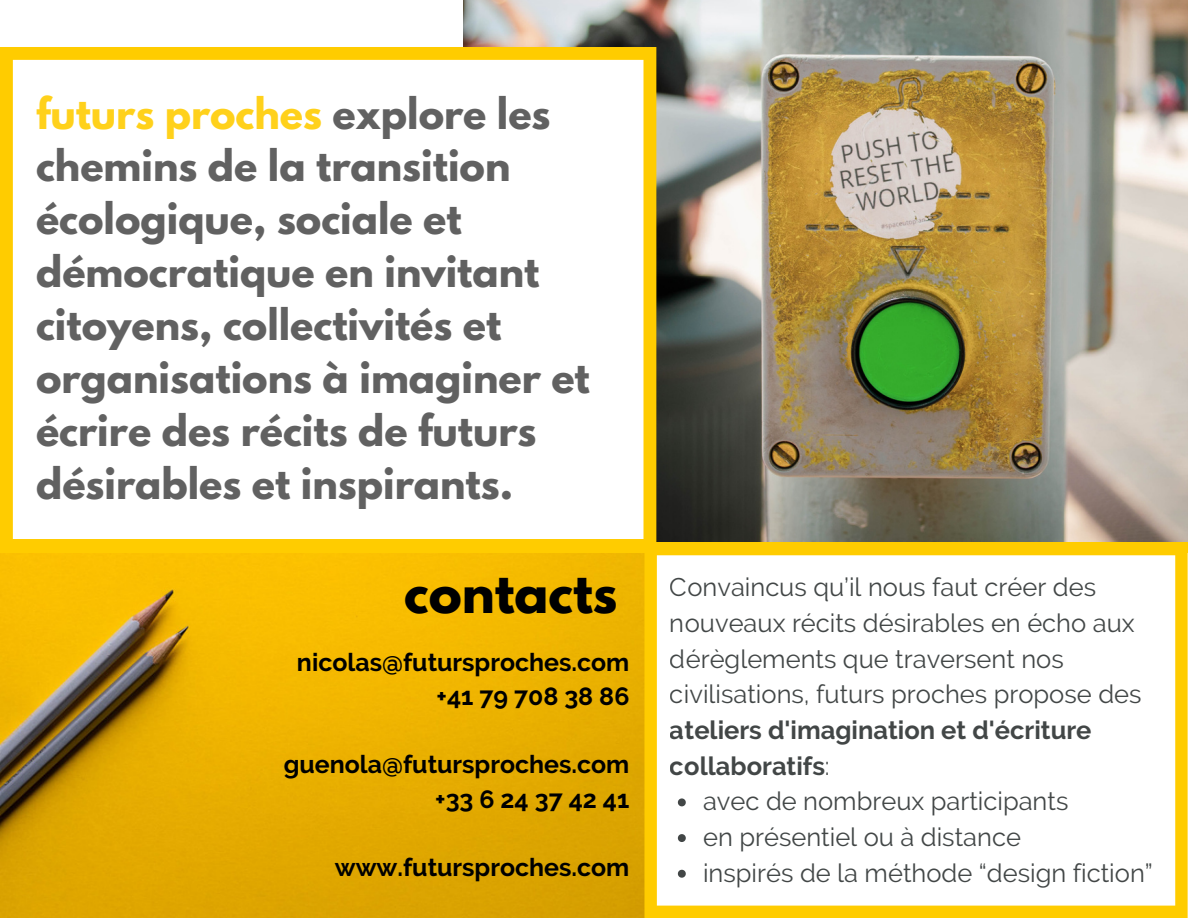
<style>
.page{position:relative;width:1188px;height:918px;background:#fff}
.page>*{position:absolute;margin:0;border:0;box-sizing:border-box;transform-origin:0 0}
.t1{font:700 49.95px "League Spartan";color:#000}
.t2{font:700 38.55px/52.8px "League Spartan";color:#4f4f4f}
.t3{font:25.5px/35.7px "Raleway";color:#2c3131}
.t4{font:700 25.5px/35.7px "Raleway";color:#2c3131}
.t5{font:700 24.9px "Raleway";color:#000}
.s1{color:#fc0}
.s2{font-weight:400}
</style>
<div class="page">
<img style="left:0;top:552px;width:644px;height:366px">
<div style="left:0;top:532px;width:1188px;height:20px;background:#fc0"></div>
<img style="left:463px;top:0;width:725px;height:542px">
<svg style="left:0;top:47px;width:656px;height:495px"></svg>
<svg style="left:644px;top:552px;width:544px;height:366px"></svg>
<svg style="left:678px;top:798px;width:8px;height:8px"></svg>
<svg style="left:678px;top:834px;width:8px;height:8px"></svg>
<svg style="left:678px;top:870px;width:8px;height:8px"></svg>
<h2 class="t2" style="left:36px;top:92px;width:555px"><span class="s1">futurs proches</span> explore les chemins de la transition écologique, sociale et démocratique en invitant citoyens, collectivités et organisations à imaginer et écrire des récits de futurs désirables et inspirants.</h2>
<p class="t1" style="left:404px;top:568px;width:215px">contacts</p>
<p class="t5" style="left:297px;top:647px;width:334px">nicolas@futursproches.com</p>
<p class="t5" style="left:437px;top:682px;width:194px">+41 79 708 38 86</p>
<p class="t5" style="left:284px;top:750px;width:347px">guenola@futursproches.com</p>
<p class="t5" style="left:435px;top:784px;width:196px">+33 6 24 37 42 41</p>
<p class="t5" style="left:335px;top:853px;width:296px">www.futursproches.com</p>
<p class="t3" style="left:670px;top:570px;width:473px">Convaincus qu’il nous faut créer des nouveaux récits désirables en écho aux dérèglements que traversent nos civilisations, futurs proches propose des</p>
<p class="t4" style="left:670px;top:712px;width:423px">ateliers d'imagination et d'écriture collaboratifs<span class="s2">:</span></p>
<p class="t3" style="left:703px;top:783px;width:451px">avec de nombreux participants<br>en présentiel ou à distance<br>inspirés de la méthode “design fiction”</p>
</div>
